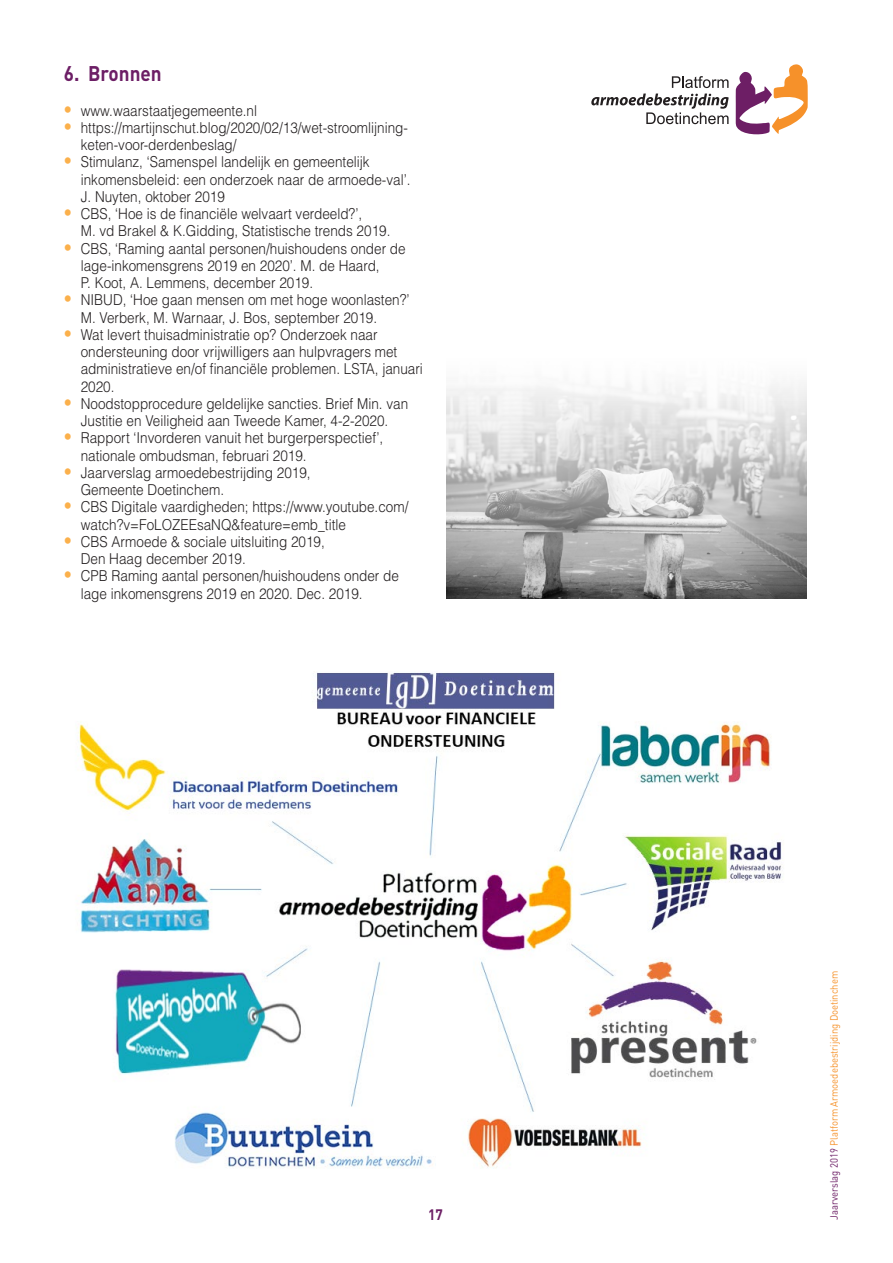
<style>
.page{position:relative;width:893px;height:1263px;background:#fff}
.page>*{position:absolute;margin:0;border:0;box-sizing:border-box;transform-origin:0 0}
.t1{font:700 21px "DIN";color:#6c1e65;scale:.9 1}
.t2{font:300 15px/17.2px "Helvetica LT";color:#231f20;scale:.9 1}
.t3{font:700 15px "DIN";color:#6c1e65;scale:.9 1}
.t4{font:10.5px "DIN";color:#f6922a;scale:.9 1}
.s1{font-size:18px;color:#fbb04b}
.s2{color:#6c1e65}
</style>
<div class="page">
<svg style="left:672px;top:76px;width:57px;height:12px"></svg>
<svg style="left:591px;top:94px;width:138px;height:30px"></svg>
<svg style="left:736px;top:64px;width:72px;height:71px"></svg>
<img style="left:446px;top:384px;width:361px;height:215px">
<img style="left:77px;top:672px;width:706px;height:496px">
<h1 class="t1" style="left:64px;top:60px;width:110px">6. Bronnen</h1>
<p class="t2" style="left:64px;top:101px;width:216px"><span class="s1">•</span> www.waarstaatjegemeente.nl</p>
<p class="t2" style="left:81px;top:119px;width:365px;text-indent:-17px"><span class="s1">•</span> https://martijnschut.blog/2020/02/13/wet-stroomlijning&shy;keten-voor-derdenbeslag/</p>
<p class="t2" style="left:81px;top:153px;width:368px;text-indent:-17px"><span class="s1">•</span> Stimulanz, ‘Samenspel landelijk en gemeentelijk inkomensbeleid: een onderzoek naar de armoede-val’.<br>J. Nuyten, oktober 2019</p>
<p class="t2" style="left:81px;top:205px;width:346px;text-indent:-17px"><span class="s1">•</span> CBS, ‘Hoe is de financiële welvaart verdeeld?’,<br>M. vd Brakel &amp; K.Gidding, Statistische trends 2019.</p>
<p class="t2" style="left:81px;top:239px;width:362px;text-indent:-17px"><span class="s1">•</span> CBS, ‘Raming aantal personen/huishoudens onder de lage-inkomensgrens 2019 en 2020’. M. de Haard,<br>P. Koot, A. Lemmens, december 2019.</p>
<p class="t2" style="left:81px;top:291px;width:367px;text-indent:-17px"><span class="s1">•</span> NIBUD, ‘Hoe gaan mensen om met hoge woonlasten?’<br>M. Verberk, M. Warnaar, J. Bos, september 2019.</p>
<p class="t2" style="left:81px;top:326px;width:382px;text-indent:-17px"><span class="s1">•</span> Wat levert thuisadministratie op? Onderzoek naar ondersteuning door vrijwilligers aan hulpvragers met administratieve en/of financiële problemen. LSTA, januari 2020.</p>
<p class="t2" style="left:64px;top:395px;width:384px;text-align:center"><span class="s1">•</span> Noodstopprocedure geldelijke sancties. Brief Min. van<br>Justitie en Veiligheid aan Tweede Kamer, 4-2-2020.</p>
<p class="t2" style="left:81px;top:429px;width:337px;text-indent:-17px"><span class="s1">•</span> Rapport ‘Invorderen vanuit het burgerperspectief’, nationale ombudsman, februari 2019.</p>
<p class="t2" style="left:81px;top:464px;width:257px;text-indent:-17px"><span class="s1">•</span> Jaarverslag armoedebestrijding 2019,<br>Gemeente Doetinchem.</p>
<p class="t2" style="left:81px;top:498px;width:366px;text-indent:-17px"><span class="s1">•</span> CBS Digitale vaardigheden; https://www.youtube.com/ watch?v=FoLOZEEsaNQ&amp;feature=emb_title</p>
<p class="t2" style="left:81px;top:533px;width:273px;text-indent:-17px"><span class="s1">•</span> CBS Armoede &amp; sociale uitsluiting 2019,<br>Den Haag december 2019.</p>
<p class="t2" style="left:81px;top:567px;width:355px;text-indent:-17px"><span class="s1">•</span> CPB Raming aantal personen/huishoudens onder de lage inkomensgrens 2019 en 2020. Dec. 2019.</p>
<p class="t3" style="left:428px;top:1204px;width:18px">17</p>
<p class="t4" style="left:827px;top:1220px;width:278px;rotate:-90deg"><span class="s2">Jaarverslag 2019</span> Platform Armoedebestrijding Doetinchem</p>
</div>
